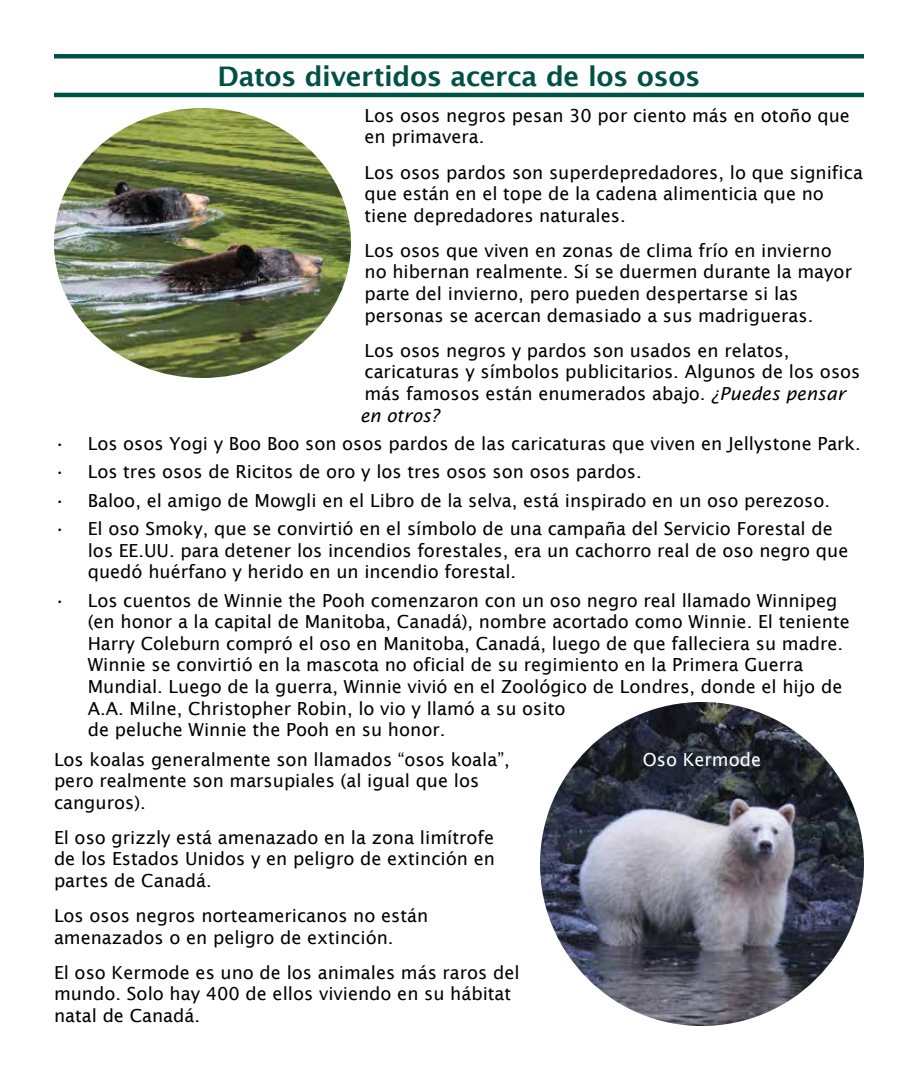
<style>
.page{position:relative;width:918px;height:1080px;background:#fff}
.page>*{position:absolute;margin:0;border:0;box-sizing:border-box;transform-origin:0 0}
.t1{font:600 27px "Lucida Sans";letter-spacing:-.015em;color:#005244}
.t2{font:18px/21.6px "Lucida Sans";color:#000}
.t3{font:18px "Lucida Sans";color:#fff}
.s1{font-style:italic}
</style>
<div class="page">
<img style="left:54px;top:108px;width:297px;height:270px">
<img style="left:540px;top:702px;width:324px;height:324px;border-radius:162px">
<hr style="left:54px;top:93px;width:810px;height:4px;background:#005244">
<hr style="left:54px;top:54px;width:810px;height:4px;background:#005244">
<h1 class="t1" style="left:218px;top:61px;width:484px">Datos divertidos acerca de los osos</h1>
<p class="t2" style="left:364px;top:105px;width:487px">Los osos negros pesan 30 por ciento más en otoño que en primavera.</p>
<p class="t2" style="left:364px;top:161px;width:500px">Los osos pardos son superdepredadores, lo que significa que están en el tope de la cadena alimenticia que no tiene depredadores naturales.</p>
<p class="t2" style="left:364px;top:240px;width:489px">Los osos que viven en zonas de clima frío en invierno no hibernan realmente. Sí se duermen durante la mayor parte del invierno, pero pueden despertarse si las personas se acercan demasiado a sus madrigueras.</p>
<p class="t2" style="left:360px;top:340px;width:502px">Los osos negros y pardos son usados en relatos, caricaturas y símbolos publicitarios. Algunos de los osos más famosos están enumerados abajo. <span class="s1">¿Puedes pensar en otros?</span></p>
<p class="t2" style="left:54px;top:433px;width:808px">• Los osos Yogi y Boo Boo son osos pardos de las caricaturas que viven en Jellystone Park.</p>
<p class="t2" style="left:54px;top:461px;width:589px">• Los tres osos de Ricitos de oro y los tres osos son osos pardos.</p>
<p class="t2" style="left:54px;top:489px;width:778px">• Baloo, el amigo de Mowgli en el Libro de la selva, está inspirado en un oso perezoso.</p>
<p class="t2" style="left:88px;top:518px;width:762px;text-indent:-34px">• El oso Smoky, que se convirtió en el símbolo de una campaña del Servicio Forestal de los EE.UU. para detener los incendios forestales, era un cachorro real de oso negro que quedó huérfano y herido en un incendio forestal.</p>
<p class="t2" style="left:88px;top:589px;width:764px;text-indent:-34px">• Los cuentos de Winnie the Pooh comenzaron con un oso negro real llamado Winnipeg (en honor a la capital de Manitoba, Canadá), nombre acortado como Winnie. El teniente Harry Coleburn compró el oso en Manitoba, Canadá, luego de que falleciera su madre.<br>Winnie se convirtió en la mascota no oficial de su regimiento en la Primera Guerra Mundial. Luego de la guerra, Winnie vivió en el Zoológico de Londres, donde el hijo de A.A. Milne, Christopher Robin, lo vio y llamó a su osito<br>de peluche Winnie the Pooh en su honor.</p>
<p class="t2" style="left:54px;top:748px;width:457px">Los koalas generalmente son llamados “osos koala”,</p>
<p class="t3" style="left:643px;top:749px;width:120px">Oso Kermode</p>
<p class="t2" style="left:54px;top:770px;width:427px">pero realmente son marsupiales (al igual que los canguros).</p>
<p class="t2" style="left:54px;top:827px;width:442px;text-align:justify">El oso grizzly está amenazado en la zona limítrofe de los Estados Unidos y en peligro de extinción en partes de Canadá.</p>
<p class="t2" style="left:54px;top:905px;width:376px">Los osos negros norteamericanos no están amenazados o en peligro de extinción.</p>
<p class="t2" style="left:54px;top:962px;width:467px">El oso Kermode es uno de los animales más raros del mundo. Solo hay 400 de ellos viviendo en su hábitat natal de Canadá.</p>
</div>
